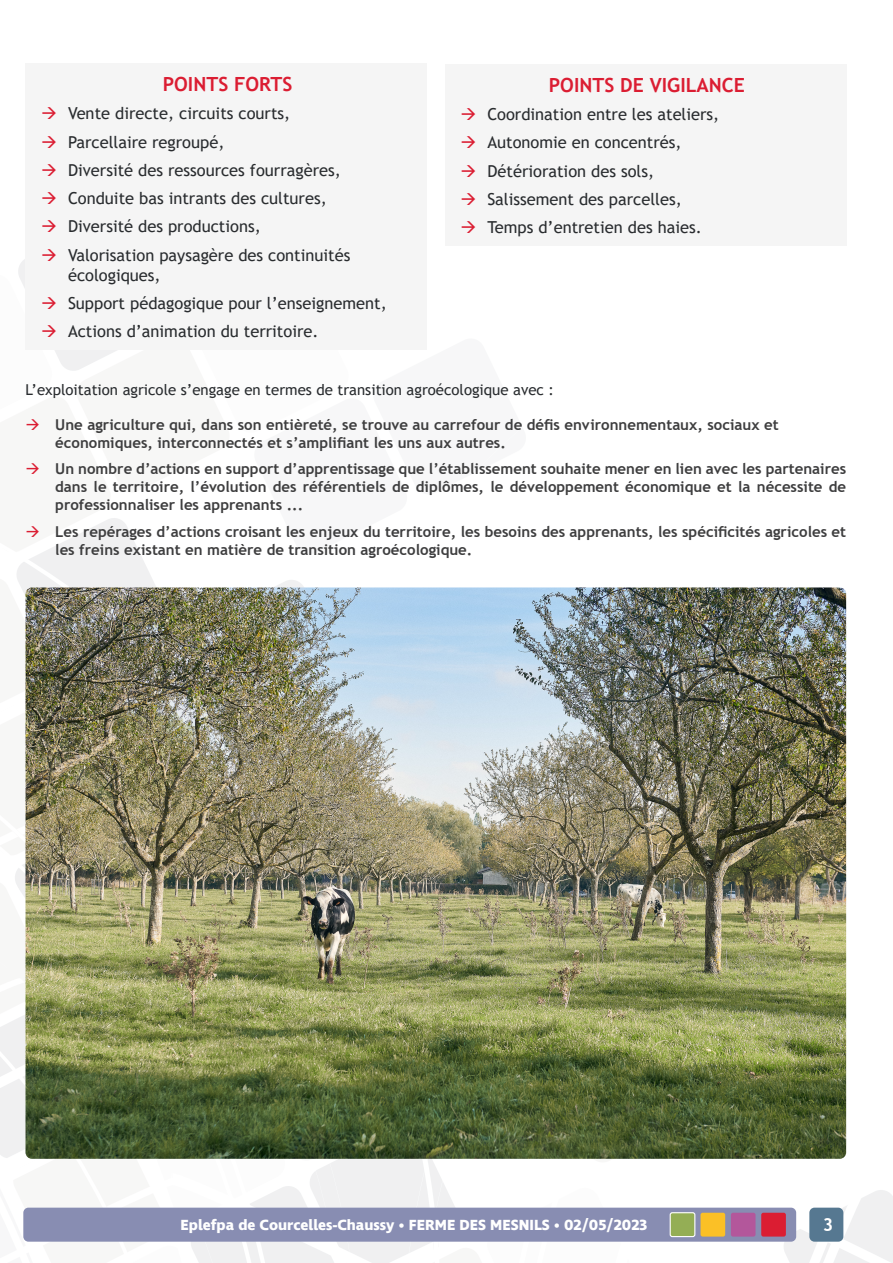
<style>
.page{position:relative;width:893px;height:1263px;background:#fff}
.page>*{position:absolute;margin:0;border:0;box-sizing:border-box;transform-origin:0 0}
.PUCE_STYLE1{font:700 19.5px "Trebuchet MS";color:#db1d32}
.t1{font:700 18px "Trebuchet MS";color:#fff}
.t2{font:16.5px/19.8px "Trebuchet MS";color:#292c2f}
.t3{font:700 15px/18px "Trebuchet MS";color:#3e3e3f}
.t4{font:15px "Trebuchet MS";color:#292c2f}
.t5{font:700 15px "Ingra";color:#fff}
</style>
<div class="page">
<div style="left:26px;top:64px;width:401px;height:286px;background:#f5f5f5"></div>
<div style="left:445px;top:64px;width:401px;height:182px;background:#f5f5f5"></div>
<img style="left:0;top:259px;width:893px;height:1004px">
<p class="PUCE_STYLE1" style="left:163px;top:72px;width:131px">POINTS FORTS</p>
<p class="t2" style="left:68px;top:103px;width:224px">Vente directe, circuits courts,</p>
<p class="t2" style="left:68px;top:132px;width:158px">Parcellaire regroupé,</p>
<p class="t2" style="left:68px;top:160px;width:274px">Diversité des ressources fourragères,</p>
<p class="t2" style="left:68px;top:188px;width:260px">Conduite bas intrants des cultures,</p>
<p class="t2" style="left:68px;top:217px;width:194px">Diversité des productions,</p>
<p class="t2" style="left:68px;top:245px;width:284px">Valorisation paysagère des continuités écologiques,</p>
<p class="t2" style="left:68px;top:293px;width:320px">Support pédagogique pour l’enseignement,</p>
<p class="t2" style="left:68px;top:321px;width:252px">Actions d’animation du territoire.</p>
<p class="PUCE_STYLE1" style="left:549px;top:72px;width:198px">POINTS DE VIGILANCE</p>
<p class="t2" style="left:487px;top:104px;width:233px">Coordination entre les ateliers,</p>
<p class="t2" style="left:487px;top:132px;width:196px">Autonomie en concentrés,</p>
<p class="t2" style="left:487px;top:161px;width:168px">Détérioration des sols,</p>
<p class="t2" style="left:487px;top:189px;width:196px">Salissement des parcelles,</p>
<p class="t2" style="left:487px;top:217px;width:216px">Temps d’entretien des haies.</p>
<p class="t4" style="left:26px;top:380px;width:530px">L’exploitation agricole s’engage en termes de transition agroécologique avec :</p>
<p class="t3" style="left:55px;top:415px;width:725px">Une agriculture qui, dans son entièreté, se trouve au carrefour de défis environnementaux, sociaux et économiques, interconnectés et s’amplifiant les uns aux autres.</p>
<p class="t3" style="left:55px;top:460px;width:792px;text-align:justify">Un nombre d’actions en support d’apprentissage que l’établissement souhaite mener en lien avec les partenaires dans le territoire, l’évolution des référentiels de diplômes, le développement économique et la nécessite de professionnaliser les apprenants ...</p>
<p class="t3" style="left:55px;top:522px;width:792px">Les repérages d’actions croisant les enjeux du territoire, les besoins des apprenants, les spécificités agricoles et les freins existant en matière de transition agroécologique.</p>
<p class="t5" style="left:180px;top:1216px;width:468px">Eplefpa de Courcelles-Chaussy • FERME DES MESNILS • 02/05/2023</p>
<p class="t1" style="left:823px;top:1213px;width:12px">3</p>
</div>
